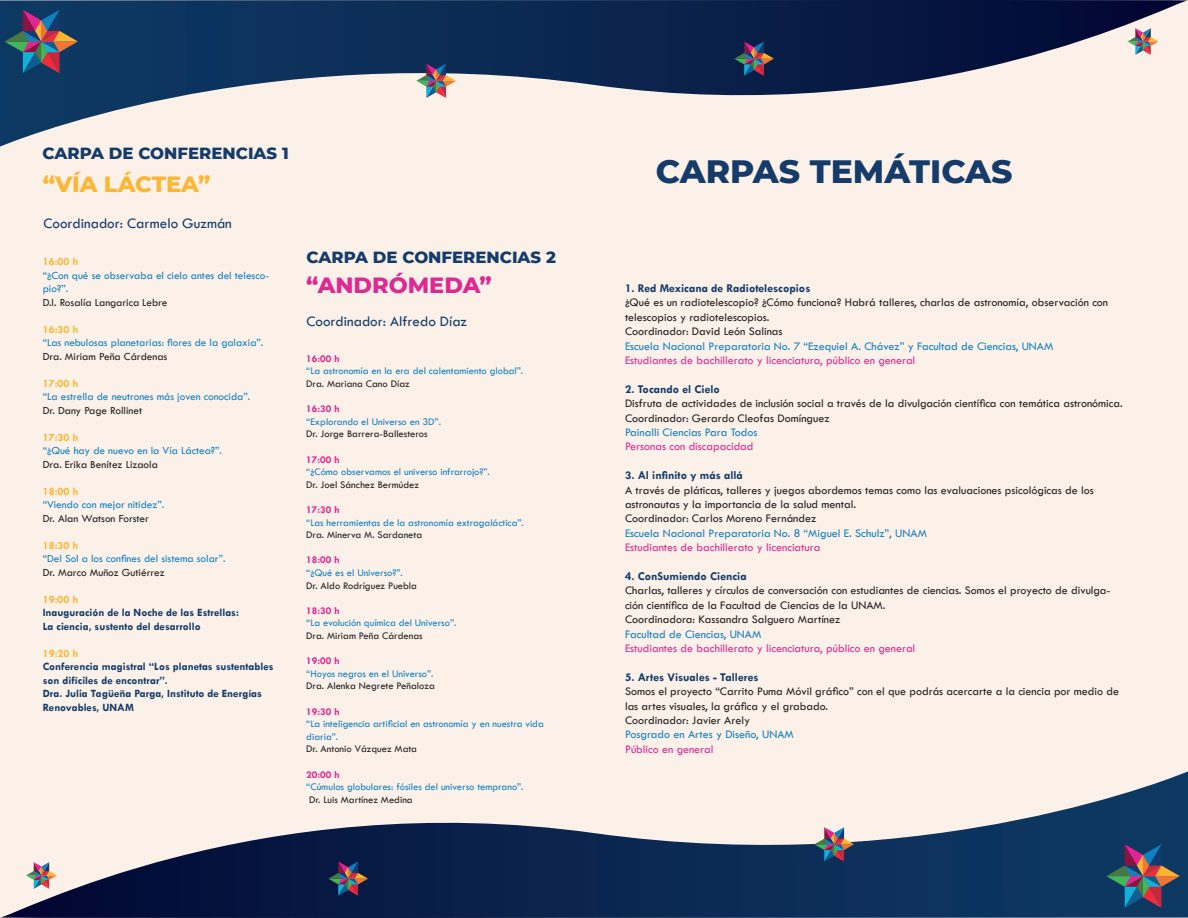
<style>
.page{position:relative;width:1188px;height:918px;background:#fbf1e9}
.page>*{position:absolute;margin:0;border:0;box-sizing:border-box;transform-origin:0 0}
.t1{font:800 33px "Montserrat";color:#143b69}
.t2{font:800 22.5px "Montserrat";color:#fcb635}
.t3{font:800 22.5px "Montserrat";color:#dd2a92}
.t4{font:800 16.5px "Montserrat";color:#143b69}
.t5{font:15px "Tw Cen";color:#143b69}
.t6{font:12px/14.4px "Tw Cen";color:#231f20}
.t7{font:12px "Tw Cen";color:#1480c0}
.t8{font:12px "Tw Cen";color:#dd2a92}
.t9{font:700 12px "Tw Cen";color:#143b69}
.t10{font:11.25px/13.5px "Tw Cen";color:#1480c0}
.t11{font:700 11.25px/13.5px "Tw Cen";color:#143b69}
.t12{font:11.25px "Tw Cen";color:#231f20}
.t13{font:700 11.25px "Tw Cen";color:#fcb635}
.t14{font:10.5px/12.6px "Tw Cen";color:#1480c0}
.t15{font:10.5px "Tw Cen";color:#231f20}
.t16{font:700 10.5px "Tw Cen";color:#dd2a92}
</style>
<div class="page">
<svg style="left:0;top:0;width:1188px;height:147px"></svg>
<svg style="left:0;top:771px;width:1188px;height:147px"></svg>
<svg style="left:5px;top:10px;width:73px;height:63px;background:#444d64"></svg>
<svg style="left:1106px;top:844px;width:74px;height:64px;background:#434d64"></svg>
<svg style="left:734px;top:42px;width:40px;height:34px"></svg>
<svg style="left:416px;top:64px;width:40px;height:34px"></svg>
<svg style="left:814px;top:827px;width:40px;height:34px"></svg>
<svg style="left:328px;top:861px;width:40px;height:35px"></svg>
<svg style="left:1128px;top:28px;width:31px;height:27px"></svg>
<svg style="left:26px;top:862px;width:31px;height:27px"></svg>
<h3 class="t4" style="left:43px;top:142px;width:248px">CARPA DE CONFERENCIAS 1</h3>
<h2 class="t2" style="left:43px;top:168px;width:169px">“VÍA LÁCTEA”</h2>
<p class="t5" style="left:44px;top:214px;width:190px">Coordinador: Carmelo Guzmán</p>
<p class="t13" style="left:43px;top:255px;width:37px">16:00 h</p>
<p class="t10" style="left:43px;top:268px;width:228px">“¿Con qué se observaba el cielo antes del telesco&shy;pio?”.</p>
<p class="t12" style="left:43px;top:295px;width:126px">D.I. Rosalía Langarica Lebre</p>
<p class="t13" style="left:43px;top:322px;width:37px">16:30 h</p>
<p class="t10" style="left:43px;top:336px;width:222px">“Las nebulosas planetarias: flores de la galaxia”.</p>
<p class="t12" style="left:43px;top:349px;width:126px">Dra. Miriam Peña Cárdenas</p>
<p class="t13" style="left:43px;top:376px;width:37px">17:00 h</p>
<p class="t10" style="left:43px;top:390px;width:209px">“La estrella de neutrones más joven conocida”.</p>
<p class="t12" style="left:43px;top:403px;width:101px">Dr. Dany Page Rollinet</p>
<p class="t13" style="left:43px;top:430px;width:37px">17:30 h</p>
<p class="t10" style="left:43px;top:444px;width:181px">“¿Qué hay de nuevo en la Vía Láctea?”.</p>
<p class="t12" style="left:43px;top:457px;width:117px">Dra. Erika Benítez Lizaola</p>
<p class="t13" style="left:43px;top:484px;width:37px">18:00 h</p>
<p class="t10" style="left:43px;top:498px;width:123px">“Viendo con mejor nitidez”.</p>
<p class="t12" style="left:43px;top:511px;width:108px">Dr. Alan Watson Forster</p>
<p class="t13" style="left:43px;top:538px;width:37px">18:30 h</p>
<p class="t10" style="left:43px;top:552px;width:184px">“Del Sol a los confines del sistema solar”.</p>
<p class="t12" style="left:43px;top:565px;width:123px">Dr. Marco Muñoz Gutiérrez</p>
<p class="t13" style="left:43px;top:592px;width:37px">19:00 h</p>
<p class="t11" style="left:43px;top:606px;width:198px">Inauguración de la Noche de las Estrellas:<br>La ciencia, sustento del desarrollo</p>
<p class="t13" style="left:43px;top:646px;width:37px">19:20 h</p>
<p class="t11" style="left:43px;top:660px;width:232px">Conferencia magistral “Los planetas sustentables son difíciles de encontrar”.<br>Dra. Julia Tagüeña Parga, Instituto de Energías Renovables, UNAM</p>
<h3 class="t4" style="left:307px;top:245px;width:251px">CARPA DE CONFERENCIAS 2</h3>
<h2 class="t3" style="left:306px;top:268px;width:187px">“ANDRÓMEDA”</h2>
<p class="t5" style="left:307px;top:313px;width:162px">Coordinador: Alfredo Díaz</p>
<p class="t16" style="left:306px;top:352px;width:35px">16:00 h</p>
<p class="t14" style="left:306px;top:365px;width:218px">“La astronomía en la era del calentamiento global”.</p>
<p class="t15" style="left:306px;top:377px;width:105px">Dra. Mariana Cano Díaz</p>
<p class="t16" style="left:306px;top:403px;width:35px">16:30 h</p>
<p class="t14" style="left:306px;top:415px;width:136px">“Explorando el Universo en 3D”.</p>
<p class="t15" style="left:306px;top:428px;width:123px">Dr. Jorge Barrera-Ballesteros</p>
<p class="t16" style="left:306px;top:453px;width:35px">17:00 h</p>
<p class="t14" style="left:306px;top:466px;width:185px">“¿Cómo observamos el universo infrarrojo?”.</p>
<p class="t15" style="left:306px;top:478px;width:114px">Dr. Joel Sánchez Bermúdez</p>
<p class="t16" style="left:306px;top:503px;width:35px">17:30 h</p>
<p class="t14" style="left:306px;top:516px;width:219px">“Las herramientas de la astronomía extragaláctica”.</p>
<p class="t15" style="left:306px;top:529px;width:117px">Dra. Minerva M. Sardaneta</p>
<p class="t16" style="left:306px;top:554px;width:35px">18:00 h</p>
<p class="t14" style="left:306px;top:566px;width:98px">“¿Qué es el Universo?”.</p>
<p class="t15" style="left:306px;top:579px;width:112px">Dr. Aldo Rodríguez Puebla</p>
<p class="t16" style="left:306px;top:604px;width:35px">18:30 h</p>
<p class="t14" style="left:306px;top:617px;width:152px">“La evolución química del Universo”.</p>
<p class="t15" style="left:306px;top:629px;width:118px">Dra. Miriam Peña Cárdenas</p>
<p class="t16" style="left:306px;top:655px;width:35px">19:00 h</p>
<p class="t14" style="left:306px;top:667px;width:129px">“Hoyos negros en el Universo”.</p>
<p class="t15" style="left:306px;top:680px;width:130px">Dra. Alenka Negrete Peñaloza</p>
<p class="t16" style="left:306px;top:705px;width:35px">19:30 h</p>
<p class="t14" style="left:306px;top:718px;width:239px">“La inteligencia artificial en astronomía y en nuestra vida diaria”.</p>
<p class="t15" style="left:306px;top:743px;width:112px">Dr. Antonio Vázquez Mata</p>
<p class="t16" style="left:306px;top:768px;width:35px">20:00 h</p>
<p class="t14" style="left:306px;top:781px;width:219px">“Cúmulos globulares: fósiles del universo temprano”.</p>
<p class="t15" style="left:309px;top:793px;width:105px">Dr. Luis Martínez Medina</p>
<h1 class="t1" style="left:656px;top:147px;width:358px">CARPAS TEMÁTICAS</h1>
<p class="t9" style="left:625px;top:281px;width:187px">1. Red Mexicana de Radiotelescopios</p>
<p class="t6" style="left:625px;top:295px;width:485px">¿Qué es un radiotelescopio? ¿Cómo funciona? Habrá talleres, charlas de astronomía, observación con telescopios y radiotelescopios.<br>Coordinador: David León Salinas</p>
<p class="t7" style="left:625px;top:339px;width:430px">Escuela Nacional Preparatoria No. 7 “Ezequiel A. Chávez” y Facultad de Ciencias, UNAM</p>
<p class="t8" style="left:625px;top:353px;width:292px">Estudiantes de bachillerato y licenciatura, público en general</p>
<p class="t9" style="left:625px;top:382px;width:96px">2. Tocando el Cielo</p>
<p class="t6" style="left:625px;top:396px;width:499px">Disfruta de actividades de inclusión social a través de la divulgación científica con temática astronómica.<br>Coordinador: Gerardo Cleofas Domínguez</p>
<p class="t7" style="left:625px;top:425px;width:134px">Painalli Ciencias Para Todos</p>
<p class="t8" style="left:625px;top:439px;width:130px">Personas con discapacidad</p>
<p class="t9" style="left:625px;top:468px;width:119px">3. Al infinito y más allá</p>
<p class="t6" style="left:625px;top:483px;width:470px">A través de pláticas, talleres y juegos abordemos temas como las evaluaciones psicológicas de los astronautas y la importancia de la salud mental.<br>Coordinador: Carlos Moreno Fernández</p>
<p class="t7" style="left:625px;top:526px;width:303px">Escuela Nacional Preparatoria No. 8 “Miguel E. Schulz”, UNAM</p>
<p class="t8" style="left:625px;top:540px;width:197px">Estudiantes de bachillerato y licenciatura</p>
<p class="t9" style="left:625px;top:569px;width:123px">4. ConSumiendo Ciencia</p>
<p class="t6" style="left:625px;top:583px;width:487px">Charlas, talleres y círculos de conversación con estudiantes de ciencias. Somos el proyecto de divulga&shy;ción científica de la Facultad de Ciencias de la UNAM.<br>Coordinadora: Kassandra Salguero Martínez</p>
<p class="t7" style="left:625px;top:627px;width:138px">Facultad de Ciencias, UNAM</p>
<p class="t8" style="left:625px;top:641px;width:292px">Estudiantes de bachillerato y licenciatura, público en general</p>
<p class="t9" style="left:625px;top:670px;width:135px">5. Artes Visuales - Talleres</p>
<p class="t6" style="left:625px;top:684px;width:496px">Somos el proyecto “Carrito Puma Móvil gráfico” con el que podrás acercarte a la ciencia por medio de las artes visuales, la gráfica y el grabado.<br>Coordinador: Javier Arely</p>
<p class="t7" style="left:625px;top:727px;width:170px">Posgrado en Artes y Diseño, UNAM</p>
<p class="t8" style="left:625px;top:742px;width:90px">Público en general</p>
</div>
